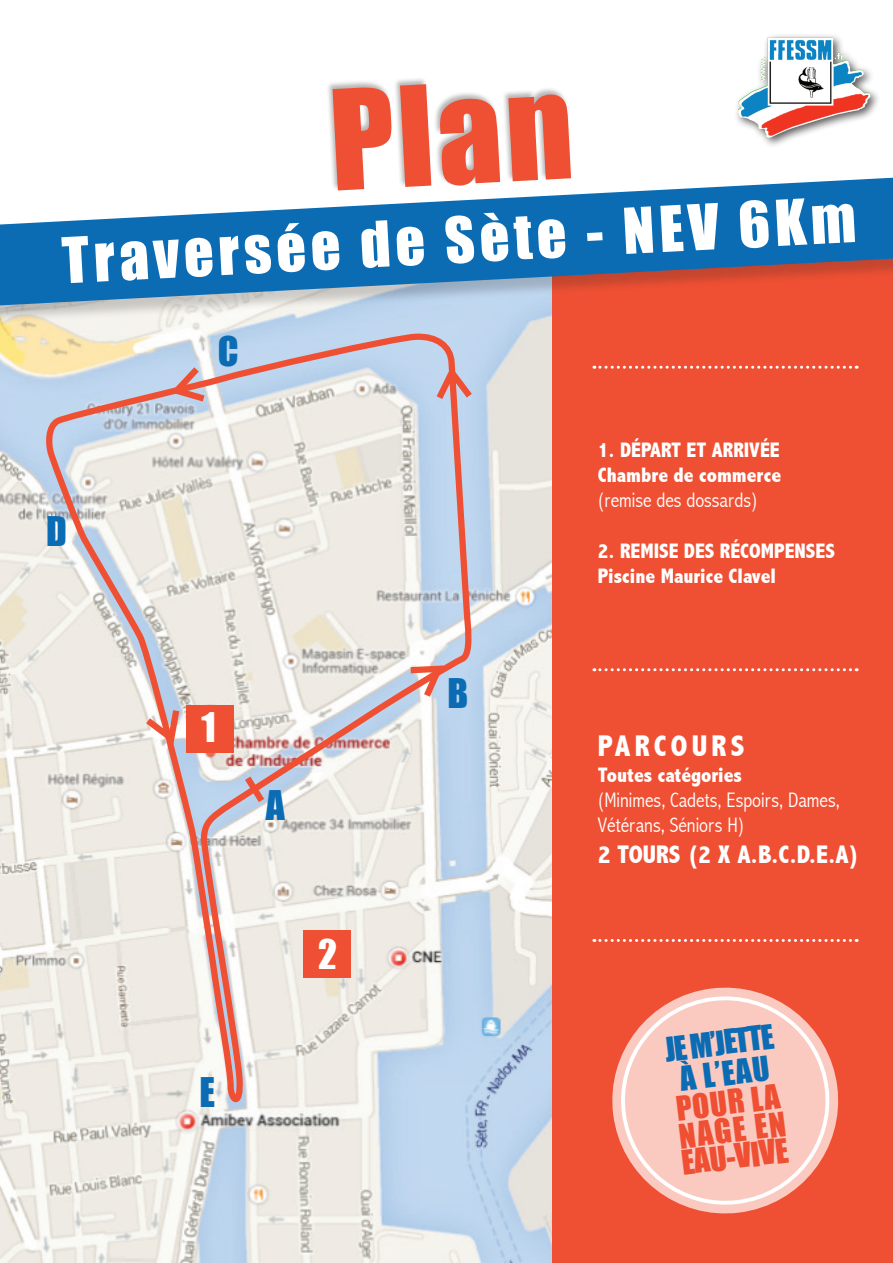
<style>
.page{position:relative;width:893px;height:1263px;background:#fff}
.page>*{position:absolute;margin:0;border:0;box-sizing:border-box;transform-origin:0 0}
.t1{font:128.4px "Impact";color:#ef5033}
.t2{font:58.5px "Impact";color:#fff}
.t3{font:37.5px "Impact";color:#0b6cb4}
.t4{font:37.5px "Impact";color:#fff}
.t5{font:31.2px/54.4px "Impact";color:#ef5033}
.t6{font:31.2px/30.8px "Impact";color:#0b6cb4}
.t7{font:800 condensed 30px "Abadi";color:#fff}
.t8{font:800 condensed 25.5px "Abadi";color:#fff}
.t9{font:800 condensed 21px/25.2px "Abadi";color:#fff}
.t10{font:300 condensed 21px/25.2px "Abadi";color:#fff}
</style>
<div class="page">
<img style="left:0;top:325px;width:552px;height:938px">
<svg style="left:39px;top:332px;width:441px;height:777px"></svg>
<div style="left:186px;top:705px;width:48px;height:48px;background:#ef5033"></div>
<svg style="left:165px;top:361px;width:46px;height:45px"></svg>
<svg style="left:431px;top:360px;width:47px;height:46px"></svg>
<svg style="left:404px;top:662px;width:45px;height:42px"></svg>
<svg style="left:139px;top:703px;width:44px;height:46px"></svg>
<div style="left:552px;top:213px;width:341px;height:1050px;background:#ef5033"></div>
<div style="left:0;top:179px;width:893px;height:146px;background:#231f20;opacity:.21"></div>
<svg style="left:0;top:178px;width:893px;height:127px;fill:#0b6cb4"></svg>
<div style="left:326px;top:77px;width:247px;height:115px;background:#231f20;opacity:.33"></div>
<svg style="left:594px;top:668px;width:263px;height:3px"></svg>
<svg style="left:594px;top:366px;width:263px;height:3px"></svg>
<svg style="left:594px;top:939px;width:263px;height:3px"></svg>
<div style="left:303px;top:930px;width:48px;height:48px;background:#ef5033"></div>
<div style="left:733px;top:33px;width:148px;height:115px;background:#231f20;opacity:.75"></div>
<img style="left:738px;top:38px;width:30px;height:90px">
<svg style="left:612px;top:987px;width:227px;height:227px"></svg>
<svg style="left:617px;top:992px;width:216px;height:217px"></svg>
<svg style="left:239px;top:769px;width:31px;height:40px"></svg>
<h1 class="t1" style="left:325px;top:41px;width:244px;rotate:-3deg">Plan</h1>
<h2 class="t2" style="left:60px;top:215px;width:796px;rotate:-3deg">Traversée de Sète - NEV 6Km</h2>
<h3 class="t3" style="left:46px;top:502px;width:22px">D</h3>
<h3 class="t3" style="left:218px;top:322px;width:22px">C</h3>
<h3 class="t4" style="left:201px;top:698px;width:16px">1</h3>
<h3 class="t3" style="left:199px;top:1063px;width:15px">E</h3>
<h3 class="t3" style="left:266px;top:776px;width:21px">A</h3>
<h3 class="t4" style="left:318px;top:925px;width:20px">2</h3>
<h3 class="t3" style="left:448px;top:664px;width:22px">B</h3>
<p class="t9" style="left:598px;top:437px;width:185px">1. Départ et Arrivée<br>Chambre de commerce</p>
<p class="t10" style="left:598px;top:488px;width:161px">(remise des dossards)</p>
<p class="t9" style="left:598px;top:538px;width:239px">2. remise des récompenses<br>Piscine Maurice Clavel</p>
<h3 class="t7" style="left:598px;top:729px;width:18px">PAR</h3>
<h3 class="t7" style="left:654px;top:729px;width:37px">COURS</h3>
<p class="t9" style="left:598px;top:762px;width:146px">Toutes catégories</p>
<p class="t10" style="left:598px;top:787px;width:244px">(Minimes, Cadets, Espoirs, Dames,<br>Vétérans, Séniors H)</p>
<p class="t8" style="left:598px;top:839px;width:263px">2 tours (2 x A.B.C.D.E.A)</p>
<h3 class="t6" style="left:674px;top:1032px;width:91px;text-indent:-11px;rotate:-7deg">JE M’JETTE<br>à l’eau</h3>
<h3 class="t5" style="left:671px;top:1081px;width:107px;rotate:-7deg">POUR LA<br>EA U-VIVE</h3>
<h3 class="t5" style="left:675px;top:1108px;width:109px;rotate:-7deg">NAGE EN</h3>
</div>
